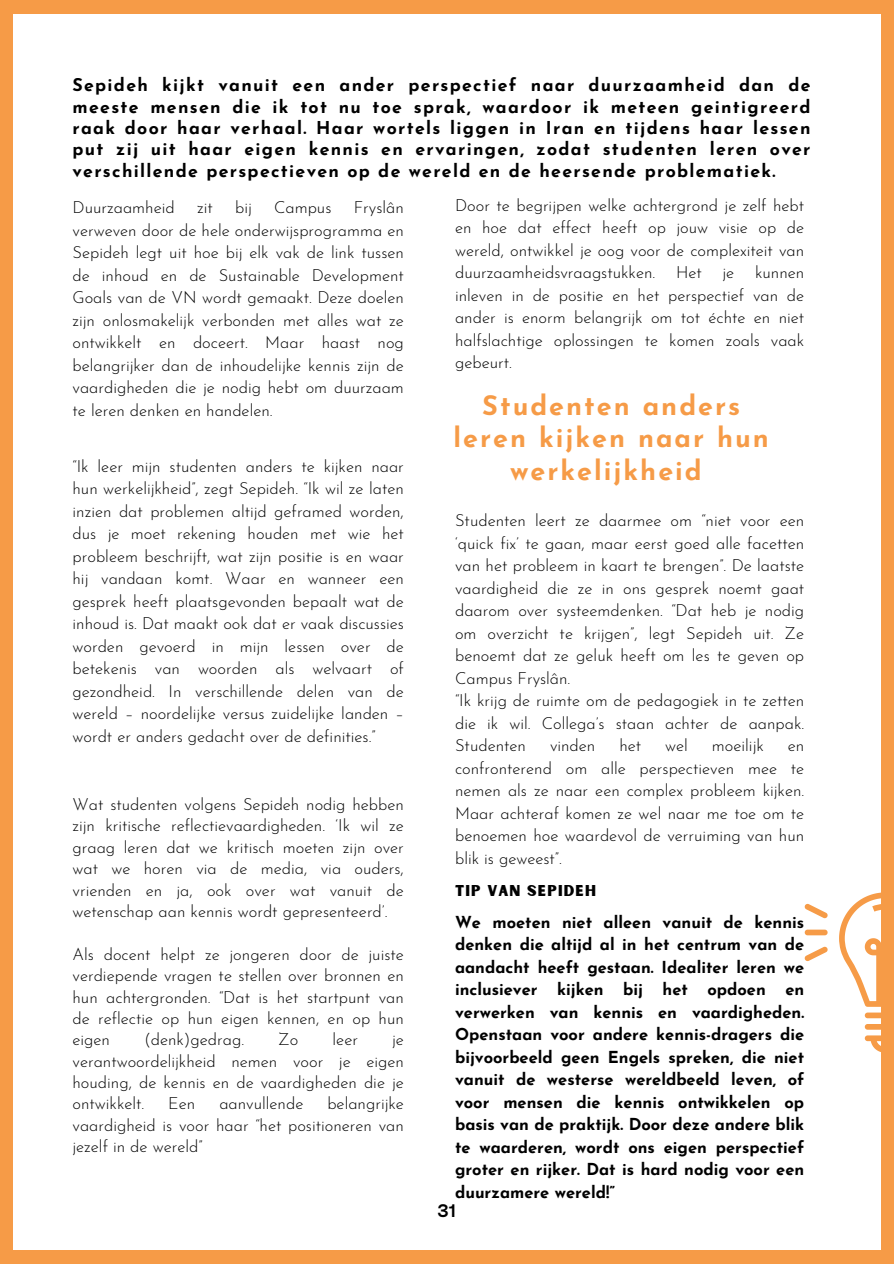
<style>
.page{position:relative;width:894px;height:1264px;background:#fff}
.page>*{position:absolute;margin:0;border:0;box-sizing:border-box;transform-origin:0 0}
.t1{font:700 27px/32.7px "Josefin Sans";letter-spacing:.075em;color:#f69b47;text-align:center}
.t2{font:18px "Poly Sans Median";color:#000}
.t3{font:700 17.7px/21.3px "Josefin Sans";letter-spacing:.075em;color:#000;text-align:justify}
.t4{font:300 16.5px/22.5px "Josefin Sans";color:#000;text-align:justify}
.t5{font:700 16.5px/22.5px "Josefin Sans";color:#000;text-align:justify}
.t6{font:15px "Sunborn Sans One";letter-spacing:.075em;color:#000}
</style>
<div class="page">
<div style="left:0;top:0;width:893px;height:1263px;background:#f69b47"></div>
<div style="left:13px;top:14px;width:867px;height:1235px;background:#fff"></div>
<svg style="left:839px;top:892px;width:42px;height:114px"></svg>
<svg style="left:864px;top:1012px;width:17px;height:17px"></svg>
<svg style="left:864px;top:1035px;width:17px;height:17px"></svg>
<svg style="left:804px;top:929px;width:23px;height:6px"></svg>
<svg style="left:804px;top:946px;width:23px;height:15px"></svg>
<svg style="left:804px;top:903px;width:23px;height:15px"></svg>
<h2 class="t3" style="left:72px;top:76px;width:739px">Sepideh kijkt vanuit een ander perspectief naar duurzaamheid dan de meeste mensen die ik tot nu toe sprak, waardoor ik meteen geintigreerd raak door haar verhaal. Haar wortels liggen in Iran en tijdens haar lessen put zij uit haar eigen kennis en ervaringen, zodat studenten leren over verschillende perspectieven op de wereld en de heersende problematiek.</h2>
<h3 class="t4" style="left:72px;top:198px;width:333px;text-indent:281px">Fryslân verweven door de hele onderwijsprogramma en Sepideh legt uit hoe bij elk vak de link tussen de inhoud en de Sustainable Development Goals van de VN wordt gemaakt. Deze doelen zijn onlosmakelijk verbonden met alles wat ze ontwikkelt en doceert. Maar haast nog belangrijker dan de inhoudelijke kennis zijn de vaardigheden die je nodig hebt om duurzaam te leren denken en handelen.</h3>
<h3 class="t4" style="left:72px;top:198px;width:104px">Duurzaamheid</h3>
<h3 class="t4" style="left:197px;top:198px;width:17px">zit</h3>
<h3 class="t4" style="left:235px;top:198px;width:18px">bij</h3>
<h3 class="t4" style="left:274px;top:198px;width:59px">Campus</h3>
<p class="t4" style="left:72px;top:456px;width:333px">“Ik leer mijn studenten anders te kijken naar hun werkelijkheid”, zegt Sepideh. “Ik wil ze laten inzien dat problemen altijd geframed worden, dus je moet rekening houden met wie het probleem beschrijft, wat zijn positie is en waar hij vandaan komt. Waar en wanneer een gesprek heeft plaatsgevonden bepaalt wat de inhoud is. Dat maakt ook dat er vaak discussies worden gevoerd in mijn lessen over de betekenis van woorden als welvaart of gezondheid. In verschillende delen van de wereld – noordelijke versus zuidelijke landen – wordt er anders gedacht over de definities.”</p>
<h3 class="t4" style="left:72px;top:795px;width:333px;line-height:21.3px">Wat studenten volgens Sepideh nodig hebben zijn kritische reflectievaardigheden. ‘Ik wil ze graag leren dat we kritisch moeten zijn over wat we horen via de media, via ouders, vrienden en ja, ook over wat vanuit de wetenschap aan kennis wordt gepresenteerd’.</h3>
<h3 class="t4" style="left:72px;top:945px;width:333px;line-height:21.3px">Als docent helpt ze jongeren door de juiste verdiepende vragen te stellen over bronnen en hun achtergronden. “Dat is het startpunt van de reflectie op hun eigen kennen, en op hun eigen</h3>
<h3 class="t4" style="left:144px;top:1029px;width:101px">(denk)gedrag.</h3>
<h3 class="t4" style="left:278px;top:1029px;width:22px">Zo</h3>
<h3 class="t4" style="left:332px;top:1029px;width:27px">leer</h3>
<h3 class="t4" style="left:72px;top:1030px;width:333px;line-height:21.3px;text-indent:319px">je verantwoordelijkheid nemen voor je eigen houding, de kennis en de vaardigheden die je ontwikkelt.</h3>
<h3 class="t4" style="left:72px;top:1094px;width:333px;line-height:21.3px;text-indent:255px">belangrijke vaardigheid is voor haar “het positioneren van jezelf in de wereld”</h3>
<h3 class="t4" style="left:168px;top:1094px;width:29px">Een</h3>
<h3 class="t4" style="left:219px;top:1094px;width:85px">aanvullende</h3>
<h3 class="t4" style="left:455px;top:195px;width:350px">Door te begrijpen welke achtergrond je zelf hebt en hoe dat effect heeft op jouw visie op de wereld, ontwikkel je oog voor de complexiteit van duurzaamheidsvraagstukken.</h3>
<h3 class="t4" style="left:455px;top:263px;width:350px;text-indent:300px">kunnen inleven in de positie en het perspectief van de ander is enorm belangrijk om tot échte en niet halfslachtige oplossingen te komen zoals vaak gebeurt.</h3>
<h3 class="t4" style="left:675px;top:263px;width:27px">Het</h3>
<h3 class="t4" style="left:722px;top:263px;width:13px">je</h3>
<h2 class="t1" style="left:453px;top:391px;width:317px">Studenten anders leren kijken naar hun werkelijkheid</h2>
<h1 class="t4" style="left:455px;top:510px;width:350px;text-align:left">Studenten leert ze daarmee om “niet voor een ‘quick fix’ te gaan, maar eerst goed alle facetten van het probleem in kaart te brengen”. De laatste vaardigheid die ze in ons gesprek noemt gaat daarom over systeemdenken. “Dat heb je nodig om overzicht te krijgen”, legt Sepideh uit. Ze benoemt dat ze geluk heeft om les te geven op Campus Fryslân.<br>“Ik krijg de ruimte om de pedagogiek in te zetten die ik wil. Collega’s staan achter de aanpak.<br>Studenten</h1>
<h1 class="t4" style="left:550px;top:735px;width:47px">vinden</h1>
<h1 class="t4" style="left:619px;top:735px;width:23px">het</h1>
<h1 class="t4" style="left:665px;top:735px;width:24px">wel</h1>
<h1 class="t4" style="left:711px;top:735px;width:53px">moeilijk</h1>
<h1 class="t4" style="left:455px;top:735px;width:350px;text-indent:332px">en confronterend om alle perspectieven mee te nemen als ze naar een complex probleem kijken.<br>Maar achteraf komen ze wel naar me toe om te benoemen hoe waardevol de verruiming van hun blik is geweest”.</h1>
<h3 class="t6" style="left:455px;top:881px;width:143px">TIP VAN SEPIDEH</h3>
<h3 class="t5" style="left:455px;top:912px;width:350px">We moeten niet alleen vanuit de kennis denken die altijd al in het centrum van de aandacht heeft gestaan. Idealiter leren we inclusiever kijken bij het opdoen en verwerken van kennis en vaardigheden.<br>Openstaan voor andere kennis-dragers die bijvoorbeeld geen Engels spreken, die niet vanuit de westerse wereldbeeld leven, of voor mensen die kennis ontwikkelen op basis van de praktijk. Door deze andere blik te waarderen, wordt ons eigen perspectief groter en rijker. Dat is hard nodig voor een duurzamere wereld!”</h3>
<p class="t2" style="left:437px;top:1202px;width:21px">31</p>
</div>
